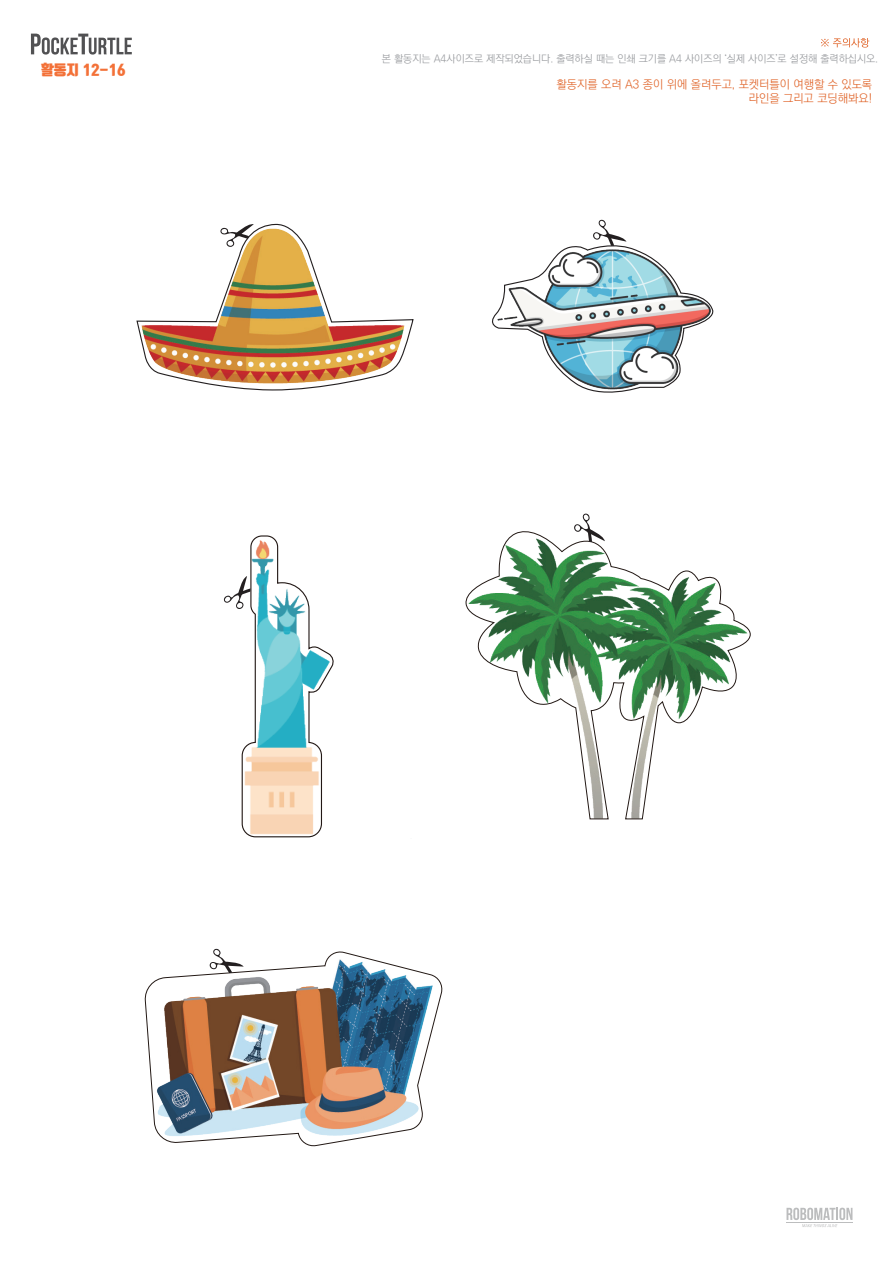
<style>
.page{position:relative;width:893px;height:1263px;background:#fff}
.page>*{position:absolute;margin:0;border:0;box-sizing:border-box;transform-origin:0 0}
.t1{font:900 14.1px "Tmon Monsori";color:#f37138}
.t2{font:11.85px/14.1px "Ko Pub World Dotum PL";color:#e06429;text-align:right}
.t3{font:10.5px "Ko Pub World Dotum PL";color:#97999d}
</style>
<div class="page">
<svg style="left:821px;top:38px;width:48px;height:10px"></svg>
<hr style="left:786px;top:1222px;width:67px;height:1px;background:#bcbdbe">
<svg style="left:786px;top:1208px;width:66px;height:19px"></svg>
<svg style="left:31px;top:34px;width:101px;height:21px"></svg>
<svg style="left:136px;top:224px;width:278px;height:167px"></svg>
<svg style="left:144px;top:951px;width:299px;height:196px"></svg>
<svg style="left:465px;top:531px;width:286px;height:288px"></svg>
<svg style="left:220px;top:224px;width:34px;height:23px"></svg>
<svg style="left:492px;top:219px;width:222px;height:174px"></svg>
<svg style="left:223px;top:535px;width:111px;height:303px"></svg>
<svg style="left:573px;top:513px;width:32px;height:29px"></svg>
<svg style="left:208px;top:948px;width:36px;height:25px"></svg>
<h1 class="t1" style="left:41px;top:62px;width:86px">활동지 12-16</h1>
<p class="t3" style="left:382px;top:51px;width:498px">본 활동지는 A4사이즈로 제작되었습니다. 출력하실 때는 인쇄 크기를 A4 사이즈의 ‘실제 사이즈’로 설정해 출력하십시오.</p>
<p class="t2" style="left:557px;top:77px;width:317px">활동지를 오려 A3 종이 위에 올려두고, 포켓터틀이 여행할 수 있도록 라인을 그리고 코딩해봐요!</p>
</div>
